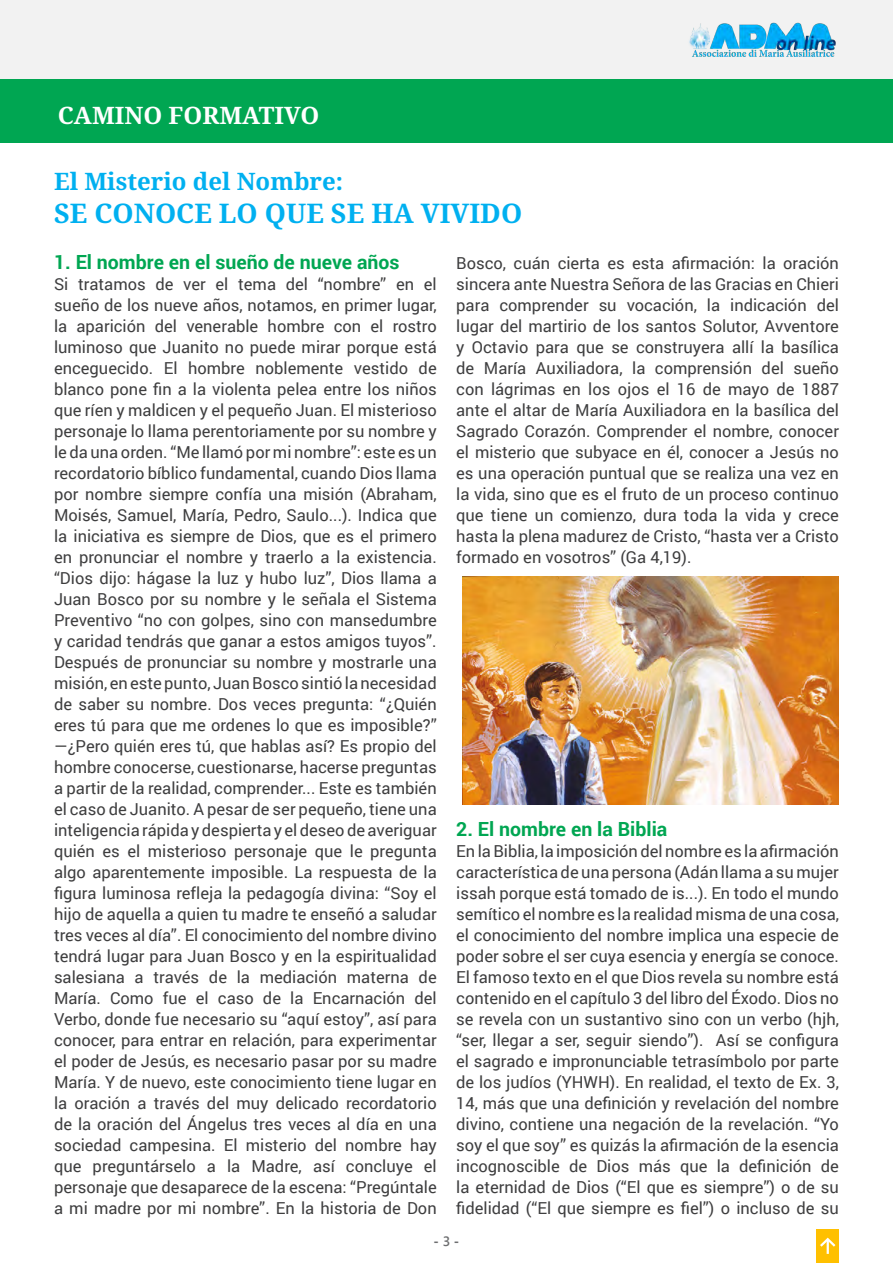
<style>
.page{position:relative;width:893px;height:1263px;background:#fff}
.page>*{position:absolute;margin:0;border:0;box-sizing:border-box;transform-origin:0 0}
.t1{font:700 27px "Noto Serif";color:#00b0f0}
.t2{font:700 24px "Noto Serif";color:#00b0f0}
.t3{font:700 24px "Noto Serif";color:#fff}
.t4{font:700 19.5px "Roboto";color:#00a652}
.t5{font:16.5px/21px "Roboto";color:#3e3e3f;text-align:justify}
.t6{font:700 13.5px "Segoe UI";color:#6d6e70}
.s1{font-weight:600}
</style>
<div class="page">
<div style="left:0;top:0;width:893px;height:80px;background:#f2f2f2"></div>
<img style="left:689px;top:22px;width:147px;height:35px">
<div style="left:816px;top:1229px;width:23px;height:34px;background:#ffc000"></div>
<svg style="left:820px;top:1237px;width:16px;height:17px"></svg>
<div style="left:0;top:80px;width:893px;height:62px;background:#00a652"></div>
<img style="left:463px;top:576px;width:376px;height:228px">
<p class="t3" style="left:58px;top:98px;width:263px">CAMINO FORMATIVO</p>
<p class="t2" style="left:54px;top:165px;width:291px">El Misterio del Nombre:</p>
<p class="t1" style="left:54px;top:195px;width:470px">SE CONOCE LO QUE SE HA VIVIDO</p>
<p class="t4" style="left:54px;top:248px;width:347px">1. El nombre en el sueño de nueve años</p>
<p class="t5" style="left:54px;top:273px;width:384px">Si tratamos de ver el tema del “nombre” en el sueño de los nueve años, notamos, en primer lugar, la aparición del venerable hombre con el rostro luminoso que Juanito no puede mirar porque está enceguecido. El hombre noblemente vestido de blanco pone fin a la violenta pelea entre los niños que ríen y maldicen y el pequeño Juan. El misterioso personaje lo llama perentoriamente por su nombre y le da una orden. “Me llamó por mi nombre”: este es un recordatorio bíblico fundamental, cuando Dios llama por nombre siempre confía una misión (Abraham, Moisés, Samuel, María, Pedro, Saulo...). Indica que la iniciativa es siempre de Dios, que es el primero en pronunciar el nombre y traerlo a la existencia. “Dios dijo: hágase la luz y hubo luz”, Dios llama a Juan Bosco por su nombre y le señala el Sistema Preventivo “no con golpes, sino con mansedumbre y caridad tendrás que ganar a estos amigos tuyos”.<br>Después de pronunciar su nombre y mostrarle una misión, en este punto, Juan Bosco sintió la necesidad de saber su nombre. Dos veces pregunta: “¿Quién eres tú para que me ordenes lo que es imposible?” —¿Pero quién eres tú, que hablas así? Es propio del hombre conocerse, cuestionarse, hacerse preguntas a partir de la realidad, comprender... Este es también el caso de Juanito. A pesar de ser pequeño, tiene una inteligencia rápida y despierta y el deseo de averiguar quién es el misterioso personaje que le pregunta algo aparentemente imposible. La respuesta de la figura luminosa refleja la pedagogía divina: “Soy el hijo de aquella a quien tu madre te enseñó a saludar tres veces al día”. El conocimiento del nombre divino tendrá lugar para Juan Bosco y en la espiritualidad salesiana a través de la mediación materna de María. Como fue el caso de la Encarnación del Verbo, donde fue necesario su “aquí estoy”, así para conocer, para entrar en relación, para experimentar el poder de Jesús, es necesario pasar por su madre María. Y de nuevo, este conocimiento tiene lugar en la oración a través del muy delicado recordatorio de la oración del Ángelus tres veces al día en una sociedad campesina. El misterio del nombre hay que preguntárselo a la Madre, así concluye el personaje que desaparece de la escena: “Pregúntale a mi madre por mi nombre”. En la historia de Don</p>
<p class="t5" style="left:456px;top:252px;width:384px">Bosco, cuán cierta es esta afirmación: la oración sincera ante Nuestra Señora de las Gracias en Chieri para comprender su vocación, la indicación del lugar del martirio de los santos Solutor, Avventore y Octavio para que se construyera allí la basílica de María Auxiliadora, la comprensión del sueño con lágrimas en los ojos el 16 de mayo de 1887 ante el altar de María Auxiliadora en la basílica del Sagrado Corazón. Comprender el nombre, conocer el misterio que subyace en él, conocer a Jesús no es una operación puntual que se realiza una vez en la vida, sino que es el fruto de un proceso continuo que tiene un comienzo, dura toda la vida y crece hasta la plena madurez de Cristo, “hasta ver a Cristo formado en vosotros” (Ga 4,19).</p>
<p class="t4" style="left:456px;top:815px;width:213px">2. El nombre en la Biblia</p>
<p class="t5" style="left:456px;top:840px;width:384px">En la Biblia, la imposición del nombre es la afirmación característica de una persona (Adán llama a su mujer issah porque está tomado de is...). En todo el mundo semítico el nombre es la realidad misma de una cosa, el conocimiento del nombre implica una especie de poder sobre el ser cuya esencia y energía se conoce.<br>El famoso texto en el que Dios revela su nombre está contenido en el capítulo 3 del libro del Éxodo. Dios no se revela con un sustantivo sino con un verbo (hjh, “ser, llegar a ser, seguir siendo”). Así se configura el sagrado e impronunciable tetrasímbolo por parte de los judíos (YHWH). En realidad, el texto de Ex. 3, 14, más que una definición y revelación del nombre divino, contiene una negación de la revelación. “Yo soy el que soy” es quizás la afirmación de la esencia incognoscible de Dios más que la definición de la eternidad de Dios (“El que es siempre”) o de su fidelidad (“El que siempre es fiel”) o incluso de su</p>
<p class="t6" style="left:434px;top:1229px;width:27px">- <span class="s1">3</span> -</p>
</div>
